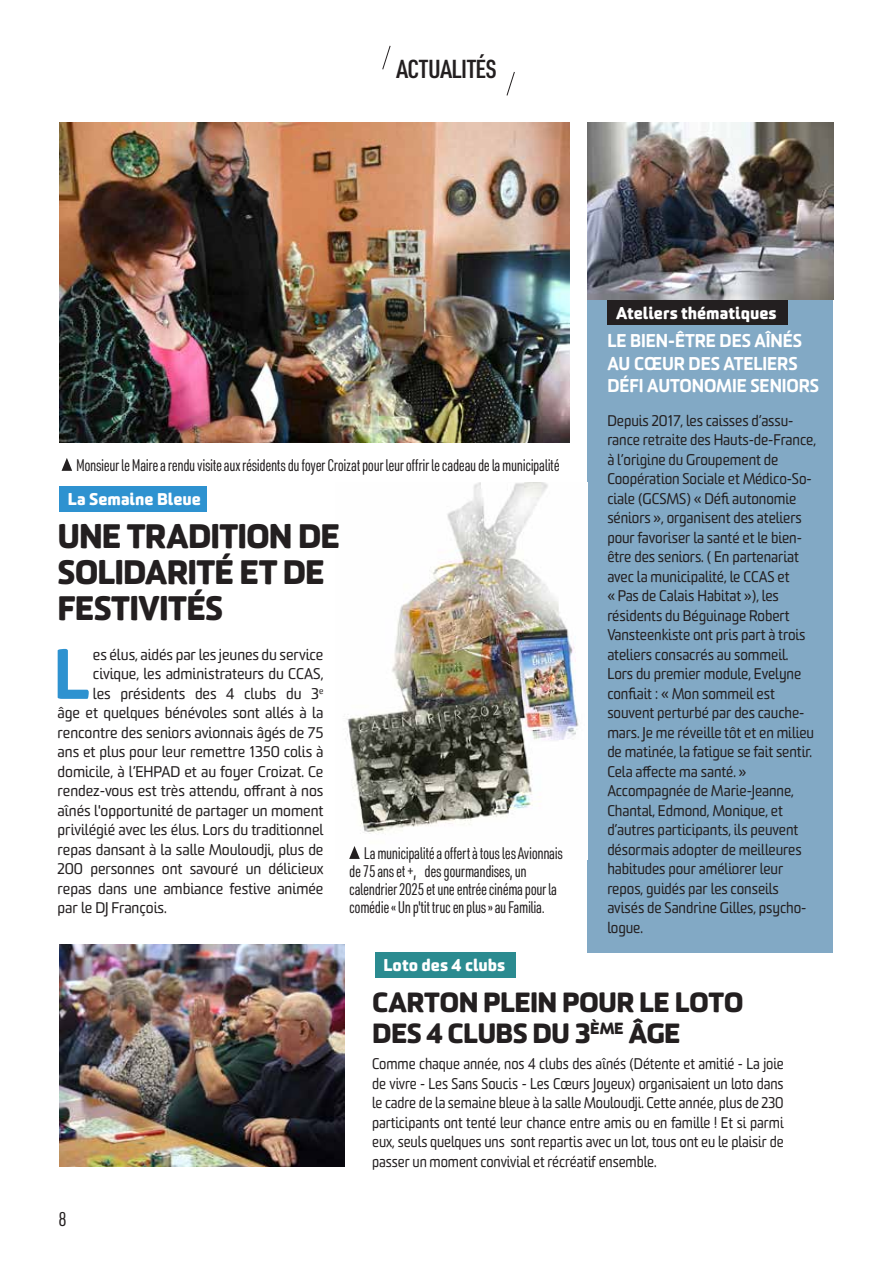
<style>
.page{position:relative;width:893px;height:1263px;background:#fff}
.page>*{position:absolute;margin:0;border:0;box-sizing:border-box;transform-origin:0 0}
.t1{font:900 68.4px "Sommet Rounded";color:#2e92d0}
.t2{font:800 33px/36px "Sommet Rounded";letter-spacing:-.02em;color:#231f20}
.t3{font:800 27px/31.5px "Sommet Rounded";letter-spacing:-.025em;color:#231f20}
.t4{font:600 25.5px "URWDIN Cond";letter-spacing:-.015em;color:#231f20}
.t5{font:19.5px "URWDIN Cond";color:#231f20}
.t6{font:900 18px/22.5px "Sommet Rounded";letter-spacing:-.005em;color:#fff;scale:.96 1}
.t7{font:16.5px/18px "URWDIN Cond";letter-spacing:-.025em;color:#231f20;scale:.96 1}
.t8{font:800 16.5px "Sommet Rounded";color:#fff}
.t9{font:15px/19.5px "Sommet Rounded";letter-spacing:-.005em;color:#231f20;scale:.96 1}
.t10{font:15px "Sommet Rounded";letter-spacing:-.005em;color:#231f20}
.t11{font:15px/19.5px "Sommet Rounded";letter-spacing:-.005em;color:#231f20;text-align:justify;scale:.92 1}
</style>
<div class="page">
<svg style="left:382px;top:45px;width:9px;height:25px"></svg>
<svg style="left:506px;top:72px;width:9px;height:24px"></svg>
<img style="left:60px;top:123px;width:509px;height:319px">
<img style="left:60px;top:945px;width:284px;height:221px">
<div style="left:59px;top:486px;width:148px;height:26px;background:#2e92d0"></div>
<svg style="left:62px;top:458px;width:10px;height:13px"></svg>
<div style="left:587px;top:123px;width:246px;height:829px;background:#82a9c5"></div>
<div style="left:607px;top:300px;width:181px;height:25px;background:#231f20"></div>
<div style="left:375px;top:952px;width:140px;height:26px;background:#2b8b90"></div>
<img style="left:587px;top:123px;width:246px;height:177px">
<img style="left:345px;top:483px;width:234px;height:351px">
<svg style="left:349px;top:846px;width:11px;height:13px"></svg>
<h3 class="t4" style="left:396px;top:51px;width:102px">ACTUALITÉS</h3>
<p class="t7" style="left:76px;top:455px;width:505px">Monsieur le Maire a rendu visite aux résidents du foyer Croizat pour leur offrir le cadeau de la municipalité</p>
<p class="t8" style="left:68px;top:488px;width:134px">La Semaine Bleue</p>
<h2 class="t2" style="left:58px;top:517px;width:284px">UNE TRADITION DE<br>SOLIDARITÉ ET DE<br>FESTIVITÉS</h2>
<h1 class="t1" style="left:53px;top:629px;width:38px">L</h1>
<p class="t10" style="left:93px;top:645px;width:232px">es élus, aidés par les jeunes du service</p>
<p class="t10" style="left:93px;top:665px;width:232px">civique, les administrateurs du CCAS,</p>
<p class="t10" style="left:93px;top:684px;width:232px">les présidents des 4 clubs du 3<sup>e</sup></p>
<p class="t10" style="left:58px;top:704px;width:267px">âge et quelques bénévoles sont allés à la</p>
<p class="t10" style="left:58px;top:723px;width:267px">rencontre des seniors avionnais âgés de 75</p>
<p class="t10" style="left:58px;top:743px;width:267px">ans et plus pour leur remettre 1350 colis à</p>
<p class="t10" style="left:58px;top:762px;width:267px">domicile, à l’EHPAD et au foyer Croizat. Ce</p>
<p class="t10" style="left:58px;top:782px;width:267px">rendez-vous est très attendu, offrant à nos</p>
<p class="t10" style="left:58px;top:801px;width:267px">aînés l'opportunité de partager un moment</p>
<p class="t10" style="left:58px;top:821px;width:267px">privilégié avec les élus. Lors du traditionnel</p>
<p class="t10" style="left:58px;top:840px;width:267px">repas dansant à la salle Mouloudji, plus de</p>
<p class="t10" style="left:58px;top:860px;width:267px">200 personnes ont savouré un délicieux</p>
<p class="t10" style="left:58px;top:879px;width:267px">repas dans une ambiance festive animée</p>
<p class="t10" style="left:58px;top:899px;width:111px">par le DJ François.</p>
<p class="t7" style="left:349px;top:843px;width:224px;text-indent:15px">La municipalité a offert à tous les Avionnais de 75 ans et +, des gourmandises, un calendrier 2025 et une entrée cinéma pour la comédie « Un p'tit truc en plus » au Familia.</p>
<p class="t8" style="left:383px;top:954px;width:123px">Loto des 4 clubs</p>
<p class="t8" style="left:616px;top:302px;width:162px">Ateliers thématiques</p>
<p class="t6" style="left:607px;top:329px;width:222px">LE BIEN-ÊTRE DES AÎNÉS<br>AU CŒUR DES ATELIERS<br>DÉFI AUTONOMIE SENIORS</p>
<p class="t9" style="left:607px;top:411px;width:219px">Depuis 2017, les caisses d’assu&shy;rance retraite des Hauts-de-France, à l’origine du Groupement de<br>Coopération Sociale et Médico-So&shy;ciale (GCSMS) « Défi autonomie séniors », organisent des ateliers pour favoriser la santé et le bien&shy;être des seniors. ( En partenariat avec la municipalité, le CCAS et<br>« Pas de Calais Habitat »), les résidents du Béguinage Robert<br>Vansteenkiste ont pris part à trois ateliers consacrés au sommeil.<br>Lors du premier module, Evelyne confiait : « Mon sommeil est souvent perturbé par des cauche&shy;mars. Je me réveille tôt et en milieu de matinée, la fatigue se fait sentir.<br>Cela affecte ma santé. »<br>Accompagnée de Marie-Jeanne,<br>Chantal, Edmond, Monique, et d’autres participants, ils peuvent désormais adopter de meilleures habitudes pour améliorer leur repos, guidés par les conseils avisés de Sandrine Gilles, psycho&shy;logue.</p>
<h3 class="t3" style="left:372px;top:985px;width:373px">CARTON PLEIN POUR LE LOTO<br>DES 4 CLUBS DU 3<sup>ÈME</sup> ÂGE</h3>
<h3 class="t5" style="left:59px;top:1206px;width:10px">8</h3>
<p class="t11" style="left:372px;top:1054px;width:449px">Comme chaque année, nos 4 clubs des aînés (Détente et amitié - La joie de vivre - Les Sans Soucis - Les Cœurs Joyeux) organisaient un loto dans le cadre de la semaine bleue à la salle Mouloudji. Cette année, plus de 230 participants ont tenté leur chance entre amis ou en famille ! Et si parmi eux, seuls quelques uns sont repartis avec un lot, tous ont eu le plaisir de passer un moment convivial et récréatif ensemble.</p>
</div>
